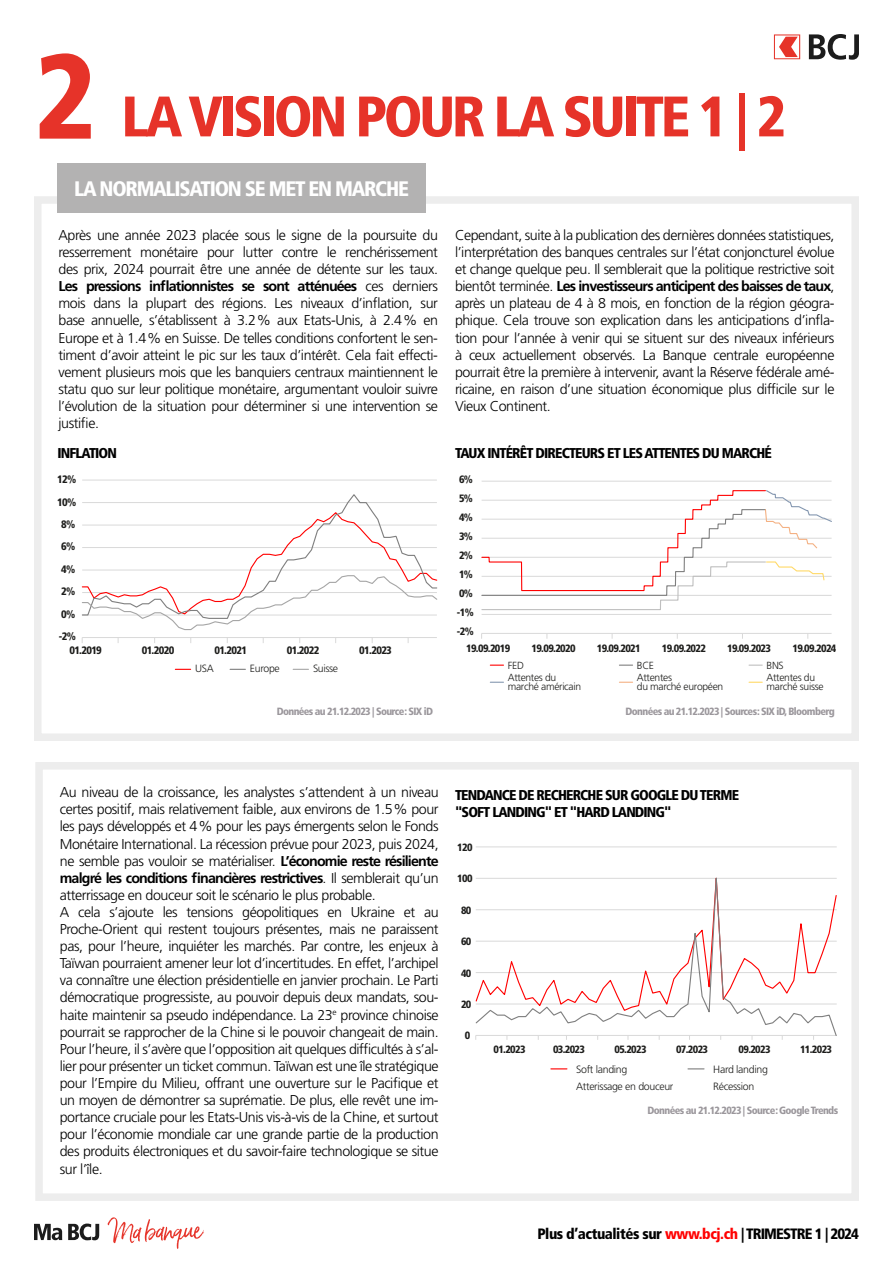
<style>
.page{position:relative;width:893px;height:1263px;background:#fff}
.page>*{position:absolute;margin:0;border:0;box-sizing:border-box;transform-origin:0 0}
.t1{font:900 condensed 57px "Frutiger LT Std";letter-spacing:-.06em;color:#e63329}
.t2{font:900 condensed 21px "Frutiger LT Std";letter-spacing:-.06em;color:#fff}
.t3{font:900 condensed 15px "Frutiger LT Std";letter-spacing:-.03em;color:#000}
.t4{font:300 14.25px/17.1px "Frutiger LT Std";letter-spacing:-.03em;color:#000;text-align:justify}
.t5{font:900 condensed 14.25px/17.1px "Frutiger LT Std";letter-spacing:-.06em;color:#000}
.t6{font:900 condensed 10.95px "Frutiger LT Std";letter-spacing:-.06em;color:#1d1d1b}
.t7{font:900 condensed 10.8px "Frutiger LT Std";letter-spacing:-.055em;color:#1d1d1b}
.t8{font:900 condensed 10.65px "Frutiger LT Std";letter-spacing:-.055em;color:#1d1d1b}
.t9{font:900 condensed 10.5px "Frutiger LT Std";letter-spacing:-.06em;color:#9b979c}
.t10{font:300 10.5px/16.8px "Frutiger LT Std";letter-spacing:-.03em;color:#1d1d1b}
.t11{font:900 condensed 10.5px "Frutiger LT Std";letter-spacing:-.06em;color:#1d1d1b}
.t12{font:300 10.35px/8.9px "Frutiger LT Std";letter-spacing:-.03em;color:#1d1d1b}
.s1{font-size:120px}
.s2{font-weight:700}
.s3{color:#f00}
</style>
<div class="page">
<svg style="left:68px;top:1223px;width:31px;height:17px"></svg>
<svg style="left:34px;top:1224px;width:28px;height:16px"></svg>
<svg style="left:108px;top:1217px;width:96px;height:32px"></svg>
<svg style="left:774px;top:34px;width:26px;height:25px"></svg>
<svg style="left:809px;top:34px;width:50px;height:26px"></svg>
<div style="left:34px;top:196px;width:825px;height:545px;border:8px solid #ededed"></div>
<div style="left:57px;top:163px;width:369px;height:50px;background:#b3b2b2"></div>
<hr style="left:82px;top:480px;width:355px;height:1px;background:#d9d9d9">
<hr style="left:82px;top:637px;width:355px;height:1px;background:#d9d9d9">
<svg style="left:81px;top:494px;width:356px;height:137px"></svg>
<svg style="left:175px;top:669px;width:16px;height:1px"></svg>
<svg style="left:230px;top:669px;width:15px;height:1px"></svg>
<svg style="left:293px;top:669px;width:15px;height:1px"></svg>
<hr style="left:482px;top:481px;width:350px;height:1px;background:#d9d9d9">
<hr style="left:482px;top:614px;width:350px;height:1px;background:#d9d9d9">
<hr style="left:482px;top:633px;width:350px;height:1px;background:#d9d9d9">
<svg style="left:482px;top:490px;width:350px;height:121px"></svg>
<svg style="left:490px;top:665px;width:13px;height:1px"></svg>
<svg style="left:619px;top:665px;width:14px;height:1px"></svg>
<svg style="left:749px;top:665px;width:13px;height:1px"></svg>
<svg style="left:490px;top:682px;width:13px;height:1px"></svg>
<svg style="left:619px;top:682px;width:14px;height:1px"></svg>
<svg style="left:749px;top:682px;width:13px;height:1px"></svg>
<hr style="left:476px;top:846px;width:361px;height:1px;background:#d9d9d9">
<svg style="left:475px;top:877px;width:362px;height:160px"></svg>
<svg style="left:551px;top:1068px;width:16px;height:1px"></svg>
<svg style="left:688px;top:1068px;width:16px;height:1px"></svg>
<div style="left:35px;top:762px;width:824px;height:439px;border:8px solid #ededed"></div>
<h1 class="t1" style="left:34px;top:82px;width:754px"><span class="s1">2</span> LA VISION POUR LA SUITE 1 | 2</h1>
<h2 class="t2" style="left:74px;top:176px;width:336px">LA NORMALISATION SE MET EN MARCHE</h2>
<p class="t4" style="left:59px;top:227px;width:381px">Après une année 2023 placée sous le signe de la poursuite du resserrement monétaire pour lutter contre le renchérissement des prix, 2024 pourrait être une année de détente sur les taux.<br><span class="s2">Les pressions inflationnistes se sont atténuées</span> ces derniers mois dans la plupart des régions. Les niveaux d’inflation, sur base annuelle, s’établissent à 3.2% aux Etats-Unis, à 2.4% en Europe et à 1.4% en Suisse. De telles conditions confortent le sen&shy;timent d’avoir atteint le pic sur les taux d’intérêt. Cela fait effecti&shy;vement plusieurs mois que les banquiers centraux maintiennent le statu quo sur leur politique monétaire, argumentant vouloir suivre l’évolution de la situation pour déterminer si une intervention se justifie.</p>
<p class="t4" style="left:455px;top:227px;width:381px">Cependant, suite à la publication des dernières données statistiques, l’interprétation des banques centrales sur l’état conjoncturel évolue et change quelque peu. Il semblerait que la politique restrictive soit bientôt terminée. <span class="s2">Les investisseurs anticipent des baisses de taux</span>, après un plateau de 4 à 8 mois, en fonction de la région géogra&shy;phique. Cela trouve son explication dans les anticipations d’infla&shy;tion pour l’année à venir qui se situent sur des niveaux inférieurs à ceux actuellement observés. La Banque centrale européenne pourrait être la première à intervenir, avant la Réserve fédérale amé&shy;ricaine, en raison d’une situation économique plus difficile sur le Vieux Continent.</p>
<p class="t5" style="left:57px;top:445px;width:61px">INFLATION</p>
<p class="t5" style="left:455px;top:445px;width:318px">TAUX INTÉRÊT DIRECTEURS ET LES ATTENTES DU MARCHÉ</p>
<p class="t7" style="left:57px;top:473px;width:21px">12%</p>
<p class="t8" style="left:459px;top:473px;width:15px">6%</p>
<p class="t7" style="left:57px;top:495px;width:21px">10%</p>
<p class="t8" style="left:459px;top:492px;width:15px">5%</p>
<p class="t7" style="left:61px;top:518px;width:16px">8%</p>
<p class="t8" style="left:459px;top:511px;width:15px">4%</p>
<p class="t8" style="left:459px;top:530px;width:15px">3%</p>
<p class="t7" style="left:61px;top:540px;width:16px">6%</p>
<p class="t8" style="left:459px;top:549px;width:15px">2%</p>
<p class="t7" style="left:61px;top:563px;width:16px">4%</p>
<p class="t8" style="left:459px;top:568px;width:15px">1%</p>
<p class="t7" style="left:61px;top:585px;width:16px">2%</p>
<p class="t8" style="left:459px;top:587px;width:15px">0%</p>
<p class="t7" style="left:61px;top:608px;width:16px">0%</p>
<p class="t8" style="left:457px;top:606px;width:18px">-1%</p>
<p class="t7" style="left:59px;top:630px;width:19px">-2%</p>
<p class="t8" style="left:457px;top:625px;width:18px">-2%</p>
<p class="t7" style="left:69px;top:644px;width:34px">01.2019</p>
<p class="t7" style="left:142px;top:644px;width:34px">01.2020</p>
<p class="t7" style="left:214px;top:644px;width:34px">01.2021</p>
<p class="t7" style="left:287px;top:644px;width:34px">01.2022</p>
<p class="t7" style="left:359px;top:644px;width:34px">01.2023</p>
<p class="t10" style="left:195px;top:660px;width:20px">USA</p>
<p class="t10" style="left:250px;top:660px;width:31px">Europe</p>
<p class="t10" style="left:313px;top:660px;width:27px">Suisse</p>
<p class="t8" style="left:466px;top:641px;width:46px">19.09.2019</p>
<p class="t8" style="left:532px;top:641px;width:46px">19.09.2020</p>
<p class="t8" style="left:597px;top:641px;width:46px">19.09.2021</p>
<p class="t8" style="left:662px;top:641px;width:46px">19.09.2022</p>
<p class="t8" style="left:727px;top:641px;width:46px">19.09.2023</p>
<p class="t8" style="left:792px;top:641px;width:46px">19.09.2024</p>
<p class="t12" style="left:508px;top:661px;width:18px">FED</p>
<p class="t12" style="left:637px;top:661px;width:19px">BCE</p>
<p class="t12" style="left:767px;top:661px;width:19px">BNS</p>
<p class="t12" style="left:508px;top:673px;width:75px">Attentes du marché américain</p>
<p class="t12" style="left:637px;top:673px;width:88px">Attentes<br>du marché européen</p>
<p class="t12" style="left:767px;top:673px;width:59px">Attentes du marché suisse</p>
<p class="t9" style="left:277px;top:705px;width:158px">Données au 21.12.2023 | Source: SIX iD</p>
<p class="t9" style="left:625px;top:705px;width:211px">Données au 21.12.2023 | Sources: SIX iD, Bloomberg</p>
<p class="t4" style="left:60px;top:784px;width:380px;text-align:left">Au niveau de la croissance, les analystes s’attendent à un niveau certes positif, mais relativement faible, aux environs de 1.5% pour les pays développés et 4% pour les pays émergents selon le Fonds Monétaire International. La récession prévue pour 2023, puis 2024, ne semble pas vouloir se matérialiser. <span class="s2">L’économie reste résiliente malgré les conditions financières restrictives</span>. Il semblerait qu’un atterrissage en douceur soit le scénario le plus probable.<br>A cela s’ajoute les tensions géopolitiques en Ukraine et au Proche-Orient qui restent toujours présentes, mais ne paraissent pas, pour l’heure, inquiéter les marchés. Par contre, les enjeux à Taïwan pourraient amener leur lot d’incertitudes. En effet, l’archipel va connaître une élection présidentielle en janvier prochain. Le Parti démocratique progressiste, au pouvoir depuis deux mandats, sou&shy;haite maintenir sa pseudo indépendance. La 23<sup>e</sup> province chinoise pourrait se rapprocher de la Chine si le pouvoir changeait de main.<br>Pour l’heure, il s’avère que l’opposition ait quelques difficultés à s’al&shy;lier pour présenter un ticket commun. Taïwan est une île stratégique pour l’Empire du Milieu, offrant une ouverture sur le Pacifique et un moyen de démontrer sa suprématie. De plus, elle revêt une im&shy;portance cruciale pour les Etats-Unis vis-à-vis de la Chine, et surtout pour l’économie mondiale car une grande partie de la production des produits électroniques et du savoir-faire technologique se situe sur l’île.</p>
<p class="t5" style="left:455px;top:787px;width:286px">TENDANCE DE RECHERCHE SUR GOOGLE DU TERME "SOFT LANDING" ET "HARD LANDING"</p>
<p class="t6" style="left:452px;top:802px;width:36px">Élection</p>
<p class="t6" style="left:562px;top:802px;width:65px">Nov. 1<sup>ère</sup> année</p>
<p class="t11" style="left:457px;top:841px;width:17px">120</p>
<p class="t11" style="left:457px;top:872px;width:17px">100</p>
<p class="t11" style="left:461px;top:904px;width:12px">80</p>
<p class="t11" style="left:461px;top:935px;width:12px">60</p>
<p class="t11" style="left:461px;top:966px;width:12px">40</p>
<p class="t11" style="left:461px;top:998px;width:12px">20</p>
<p class="t11" style="left:465px;top:1029px;width:7px">0</p>
<p class="t11" style="left:494px;top:1043px;width:33px">01.2023</p>
<p class="t11" style="left:553px;top:1043px;width:33px">03.2023</p>
<p class="t11" style="left:615px;top:1043px;width:33px">05.2023</p>
<p class="t11" style="left:676px;top:1043px;width:33px">07.2023</p>
<p class="t11" style="left:739px;top:1043px;width:33px">09.2023</p>
<p class="t11" style="left:800px;top:1043px;width:33px">11.2023</p>
<p class="t10" style="left:576px;top:1061px;width:99px">Soft landing<br>Atterissage en douceur</p>
<p class="t10" style="left:713px;top:1061px;width:56px">Hard landing<br>Récession</p>
<p class="t9" style="left:647px;top:1104px;width:192px">Données au 21.12.2023 | Source: Google Trends</p>
<p class="t3" style="left:537px;top:1224px;width:323px">Plus d’actualités sur <span class="s3">www.bcj.ch</span> |TRIMESTRE 1 | 2024</p>
</div>
